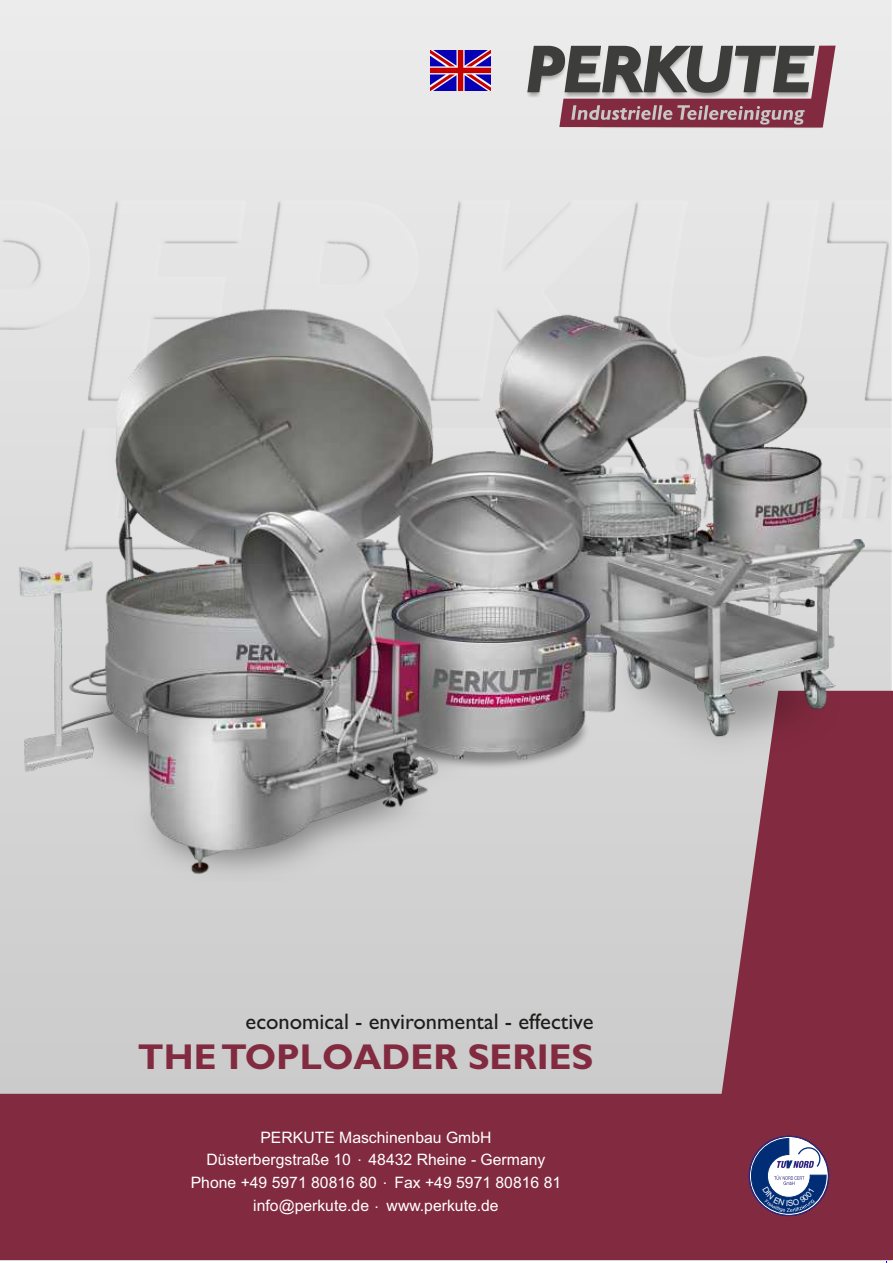
<style>
.page{position:relative;width:893px;height:1263px;background:#fff}
.page>*{position:absolute;margin:0;border:0;box-sizing:border-box;transform-origin:0 0}
.t1{font:700 36px "Gill Sans";color:#822a40}
.t2{font:22.5px "Gill Sans";color:#1d1d1b}
.t3{font:15.75px/22.8px "Arial";color:#fff;text-align:center}
</style>
<div class="page">
<div style="left:0;top:0;width:891px;height:1261px;background:#e8e8e8"></div>
<svg style="left:0;top:889px;width:893px;height:371px;background:#a57581"></svg>
<img style="left:0;top:279px;width:893px;height:610px">
<img style="left:524px;top:49px;width:311px;height:80px">
<svg style="left:527px;top:46px;width:309px;height:82px;background:#92797f"></svg>
<img style="left:430px;top:50px;width:61px;height:41px">
<svg style="left:748px;top:1136px;width:81px;height:80px"></svg>
<h2 class="t2" style="left:246px;top:1013px;width:349px">economical - environmental - effective</h2>
<h1 class="t1" style="left:138px;top:1044px;width:457px">THE TOPLOADER SERIES</h1>
<p class="t3" style="left:191px;top:1127px;width:372px">PERKUTE Maschinenbau GmbH<br>Düsterbergstraße 10 . 48432 Rheine - Germany<br>Phone +49 5971 80816 80 . Fax +49 5971 80816 81</p>
<p class="t3" style="left:375px;top:1192px;width:6px">.</p>
<p class="t3" style="left:253px;top:1196px;width:247px">info@perkute.de www.perkute.de</p>
</div>
